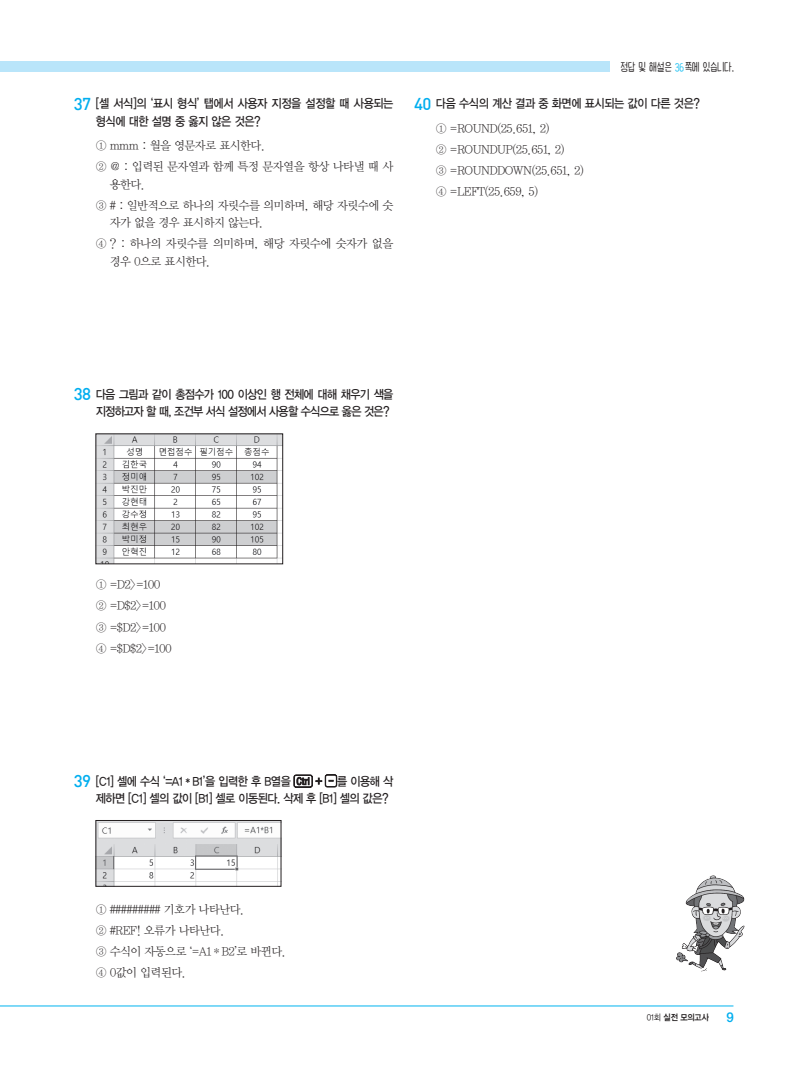
<style>
.page{position:relative;width:794px;height:1067px;background:#fff}
.page>*{position:absolute;margin:0;border:0;box-sizing:border-box;transform-origin:0 0}
.t1{font:500 16.88px "DIN";color:#00aeef}
.t2{font:500 13.5px "Helvetica Neue LT Std";color:#00aeef}
.t3{font:12.25px/17.5px "YDVYGO Std 13";letter-spacing:-.04em;color:#231f20;scale:.9 1}
.t4{font:12.25px/17.5px "YDVYGO Std 13";letter-spacing:-.06em;color:#231f20;scale:.9 1}
.t5{font:11.88px/21px "YDVY Mj O Std 12";letter-spacing:-.045em;color:#231f20}
.t6{font:10.62px "Ownglyph Youn Namsup";color:#231f20}
.t7{font:8.75px "YDVYGO Std 14";letter-spacing:-.02em;color:#231f20;scale:.9 1}
.s1{color:#2bc4f3}
.s2{font-family:"DIN";font-weight:500;font-size:16.88px;color:#00aeef}
.s3{font-family:"DS Keybord B"}
.s4{font-family:"YDVYGO Std 12"}
</style>
<div class="page">
<hr style="left:0;top:1005px;width:733px;height:1px;background:#00b3ef">
<div style="left:7px;top:61px;width:602px;height:11px;background:#b9e5fa"></div>
<div style="left:0;top:61px;width:7px;height:11px;background:#b9e5fa"></div>
<img style="left:98px;top:435px;width:183px;height:127px">
<svg style="left:294px;top:774px;width:43px;height:13px"></svg>
<img style="left:98px;top:822px;width:181px;height:62px">
<div style="left:96px;top:820px;width:185px;height:66px;border:1px solid #231f20"></div>
<img style="left:676px;top:875px;width:69px;height:97px">
<p class="t6" style="left:620px;top:61px;width:114px">정답 및 해설은 <span class="s1">36</span>쪽에 있습니다.</p>
<p class="t3" style="left:96px;top:95px;width:673px">[셀 서식]의 ‘표시 형식’ 탭에서 사용자 지정을 설정할 때 사용되는 <span class="s2">40</span> 다음 수식의 계산 결과 중 화면에 표시되는 값이 다른 것은?</p>
<p class="t5" style="left:436px;top:118px;width:150px">① =ROUND(25.651, 2)<br>② =ROUNDUP(25.651, 2)<br>③ =ROUNDDOWN(25.651, 2)<br>④ =LEFT(25.659, 5)</p>
<h1 class="t1" style="left:74px;top:93px;width:19px">37</h1>
<p class="t3" style="left:96px;top:113px;width:185px">형식에 대한 설명 중 옳지 않은 것은?</p>
<p class="t5" style="left:96px;top:135px;width:299px">① mmm : 월을 영문자로 표시한다.<br>② @ : 입력된 문자열과 함께 특정 문자열을 항상 나타낼 때 사</p>
<p class="t5" style="left:96px;top:174px;width:299px;text-indent:14px">용한다.<br>③ # : 일반적으로 하나의 자릿수를 의미하며, 해당 자릿수에 숫</p>
<p class="t5" style="left:96px;top:213px;width:299px;text-indent:14px">자가 없을 경우 표시하지 않는다.<br>④ ? : 하나의 자릿수를 의미하며, 해당 자릿수에 숫자가 없을</p>
<p class="t5" style="left:110px;top:251px;width:102px">경우 0으로 표시한다.</p>
<h1 class="t1" style="left:74px;top:383px;width:19px">38</h1>
<p class="t4" style="left:96px;top:386px;width:332px">다음 그림과 같이 총점수가 100 이상인 행 전체에 대해 채우기 색을 지정하고자 할 때, 조건부 서식 설정에서 사용할 수식으로 옳은 것은?</p>
<p class="t5" style="left:96px;top:574px;width:78px">① =D2&gt;=100<br>② =D$2&gt;=100<br>③ =$D2&gt;=100<br>④ =$D$2&gt;=100</p>
<h1 class="t1" style="left:74px;top:769px;width:19px">39</h1>
<p class="t3" style="left:96px;top:772px;width:332px">[C1] 셀에 수식 ‘=A1＊B1’을 입력한 후 B열을 <span class="s3">C +</span> 를 이용해 삭 제하면 [C1] 셀의 값이 [B1] 셀로 이동된다. 삭제 후 [B1] 셀의 값은?</p>
<p class="t5" style="left:96px;top:898px;width:192px">① ######### 기호가 나타난다.<br>② #REF! 오류가 나타난다.<br>③ 수식이 자동으로 ‘=A1＊B2’로 바뀐다.<br>④ 0값이 입력된다.</p>
<p class="t7" style="left:647px;top:1013px;width:70px"><span class="s4">01회</span> 실전 모의고사</p>
<p class="t2" style="left:726px;top:1009px;width:9px">9</p>
</div>
